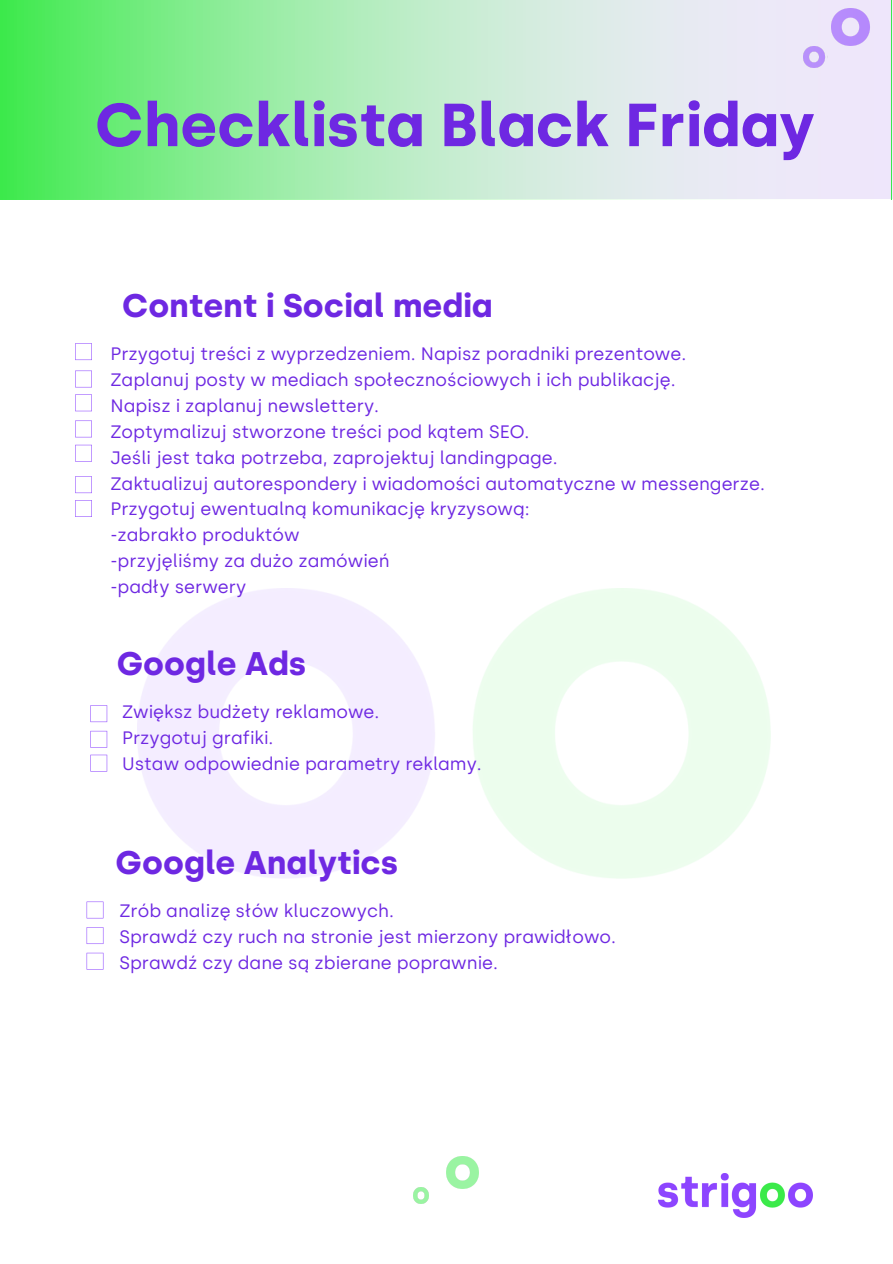
<style>
.page{position:relative;width:893px;height:1264px;background:#fff}
.page>*{position:absolute;margin:0;border:0;box-sizing:border-box;transform-origin:0 0}
.t1{font:700 60.6px "Silka";color:#6e28e2}
.t2{font:700 32.7px "Silka";color:#6e28e2}
.t3{font:18px/25.8px "Silka";color:#6e28e2}
</style>
<div class="page">
<svg style="left:90px;top:705px;width:17px;height:17px"></svg>
<svg style="left:90px;top:731px;width:17px;height:16px"></svg>
<svg style="left:90px;top:754px;width:17px;height:17px"></svg>
<svg style="left:87px;top:901px;width:16px;height:17px"></svg>
<svg style="left:87px;top:927px;width:16px;height:17px"></svg>
<svg style="left:87px;top:952px;width:16px;height:17px"></svg>
<img style="left:446px;top:1156px;width:32px;height:31px">
<img style="left:658px;top:1173px;width:154px;height:44px">
<img style="left:413px;top:1187px;width:16px;height:16px">
<svg style="left:0;top:0;width:891px;height:200px;background:#b3eabf"></svg>
<svg style="left:75px;top:343px;width:17px;height:17px"></svg>
<svg style="left:75px;top:394px;width:17px;height:17px"></svg>
<svg style="left:75px;top:445px;width:17px;height:16px"></svg>
<svg style="left:75px;top:370px;width:17px;height:17px"></svg>
<svg style="left:75px;top:476px;width:17px;height:17px"></svg>
<svg style="left:75px;top:420px;width:17px;height:17px"></svg>
<svg style="left:75px;top:500px;width:17px;height:17px"></svg>
<h1 class="t1" style="left:95px;top:89px;width:721px">Checklista Black Friday</h1>
<h2 class="t2" style="left:122px;top:286px;width:372px">Content i Social media</h2>
<p class="t3" style="left:110px;top:341px;width:656px">Przygotuj treści z wyprzedzeniem. Napisz poradniki prezentowe.<br>Zaplanuj posty w mediach społecznościowych i ich publikację.<br>Napisz i zaplanuj newslettery.<br>Zoptymalizuj stworzone treści pod kątem SEO.<br>Jeśli jest taka potrzeba, zaprojektuj landingpage.<br>Zaktualizuj autorespondery i wiadomości automatyczne w messengerze.<br>Przygotuj ewentualną komunikację kryzysową:<br>-zabrakło produktów<br>-przyjęliśmy za dużo zamówień<br>-padły serwery</p>
<h2 class="t2" style="left:117px;top:644px;width:191px">Google Ads</h2>
<p class="t3" style="left:122px;top:698px;width:361px">Zwiększ budżety reklamowe.<br>Przygotuj grafiki.<br>Ustaw odpowiednie parametry reklamy.</p>
<h2 class="t2" style="left:116px;top:843px;width:284px">Google Analytics</h2>
<p class="t3" style="left:119px;top:898px;width:498px">Zrób analizę słów kluczowych.<br>Sprawdź czy ruch na stronie jest mierzony prawidłowo.<br>Sprawdź czy dane są zbierane poprawnie.</p>
</div>
